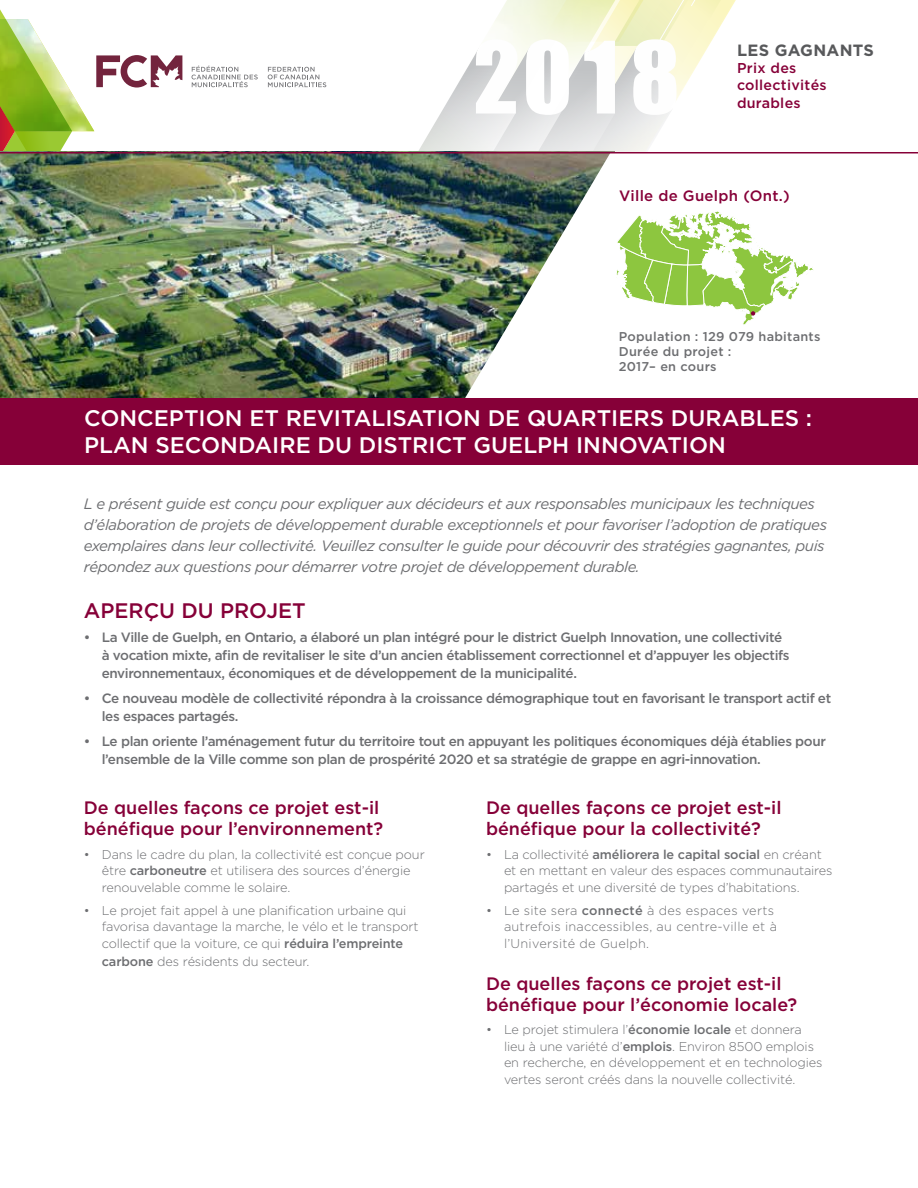
<style>
.page{position:relative;width:918px;height:1188px;background:#fff}
.page>*{position:absolute;margin:0;border:0;box-sizing:border-box;transform-origin:0 0}
.t1{font:500 22.5px/27px "Gotham";color:#fff}
.t2{font:500 21px "Gotham";color:#860038}
.t3{font:500 18px/21.6px "Gotham";color:#860038}
.t4{font:700 16.35px "Gotham";letter-spacing:.02em;color:#58595b}
.t5{font:italic 15px/21px "Gotham";letter-spacing:-.03em;color:#6d6e71}
.t6{font:500 15px "Gotham";letter-spacing:.02em;color:#860038}
.t7{font:500 14.25px/17.2px "Gotham";letter-spacing:.02em;color:#860038}
.t8{font:500 13.5px/18px "Gotham";letter-spacing:-.03em;color:#6d6e71}
.t9{font:300 12.75px/16.5px "Gotham";letter-spacing:-.01em;color:#6d6e71}
.t10{font:300 12.75px/16.5px "Gotham";letter-spacing:.02em;color:#6d6e71}
.t11{font:500 12.75px/15px "Gotham";letter-spacing:.02em;color:#6d6e71}
.s1{font-weight:500}
</style>
<div class="page">
<svg style="left:494px;top:0;width:242px;height:38px;background:#f4f5d0"></svg>
<svg style="left:368px;top:38px;width:345px;height:114px"></svg>
<img style="left:0;top:153px;width:430px;height:245px">
<img style="left:430px;top:153px;width:488px;height:245px">
<hr style="left:0;top:152px;width:918px;height:1px;background:#860038">
<div style="left:0;top:398px;width:918px;height:66px;background:#860038"></div>
<svg style="left:0;top:9px;width:182px;height:143px"></svg>
<svg style="left:268px;top:67px;width:58px;height:20px"></svg>
<svg style="left:192px;top:65px;width:66px;height:22px"></svg>
<svg style="left:616px;top:211px;width:198px;height:114px"></svg>
<p class="t4" style="left:737px;top:41px;width:139px">LES GAGNANTS</p>
<p class="t7" style="left:737px;top:59px;width:91px">Prix des collectivités durables</p>
<p class="t6" style="left:619px;top:187px;width:172px">Ville de Guelph (Ont.)</p>
<p class="t11" style="left:619px;top:329px;width:203px">Population : 129 079 habitants<br>Durée du projet :<br>2017– en cours</p>
<h1 class="t1" style="left:84px;top:404px;width:729px">CONCEPTION ET REVITALISATION DE QUARTIERS DURABLES :<br>PLAN SECONDAIRE DU DISTRICT GUELPH INNOVATION</h1>
<p class="t5" style="left:84px;top:493px;width:745px">L e présent guide est conçu pour expliquer aux décideurs et aux responsables municipaux les techniques d’élaboration de projets de développement durable exceptionnels et pour favoriser l’adoption de pratiques exemplaires dans leur collectivité. Veuillez consulter le guide pour découvrir des stratégies gagnantes, puis répondez aux questions pour démarrer votre projet de développement durable.</p>
<h2 class="t2" style="left:84px;top:598px;width:224px">APERÇU DU PROJET</h2>
<p class="t8" style="left:102px;top:628px;width:689px;text-indent:-18px">• La Ville de Guelph, en Ontario, a élaboré un plan intégré pour le district Guelph Innovation, une collectivité à vocation mixte, afin de revitaliser le site d’un ancien établissement correctionnel et d’appuyer les objectifs environnementaux, économiques et de développement de la municipalité.</p>
<p class="t8" style="left:102px;top:689px;width:731px;text-indent:-18px">• Ce nouveau modèle de collectivité répondra à la croissance démographique tout en favorisant le transport actif et les espaces partagés.</p>
<p class="t8" style="left:102px;top:732px;width:726px;text-indent:-18px">• Le plan oriente l’aménagement futur du territoire tout en appuyant les politiques économiques déjà établies pour l’ensemble de la Ville comme son plan de prospérité 2020 et sa stratégie de grappe en agri-innovation.</p>
<h3 class="t3" style="left:84px;top:796px;width:301px">De quelles façons ce projet est-il bénéfique pour l’environnement?</h3>
<p class="t9" style="left:102px;top:846px;width:324px;text-indent:-18px">• Dans le cadre du plan, la collectivité est conçue pour être <span class="s1">carboneutre</span> et utilisera des sources d’énergie renouvelable comme le solaire.</p>
<p class="t9" style="left:102px;top:902px;width:318px;text-indent:-18px">• Le projet fait appel à une planification urbaine qui favorisa davantage la marche, le vélo et le transport collectif que la voiture, ce qui <span class="s1">réduira l’empreinte</span></p>
<p class="t9" style="left:102px;top:953px;width:209px"><span class="s1">carbone</span> des résidents du secteur.</p>
<h3 class="t3" style="left:486px;top:796px;width:297px">De quelles façons ce projet est-il bénéfique pour la collectivité?</h3>
<p class="t9" style="left:504px;top:846px;width:330px;text-indent:-18px">• La collectivité <span class="s1">améliorera le capital social</span> en créant et en mettant en valeur des espaces communautaires partagés et une diversité de types d’habitations.</p>
<p class="t10" style="left:504px;top:902px;width:275px;text-indent:-18px">• Le site sera <span class="s1">connecté</span> à des espaces verts autrefois inaccessibles, au centre-ville et à l’Université de Guelph.</p>
<h3 class="t3" style="left:486px;top:972px;width:313px">De quelles façons ce projet est-il bénéfique pour l’économie locale?</h3>
<p class="t9" style="left:504px;top:1022px;width:320px;text-indent:-18px">• Le projet stimulera l’<span class="s1">économie locale</span> et donnera lieu à une variété d’<span class="s1">emplois</span>. Environ 8500 emplois en recherche, en développement et en technologies vertes seront créés dans la nouvelle collectivité.</p>
</div>
